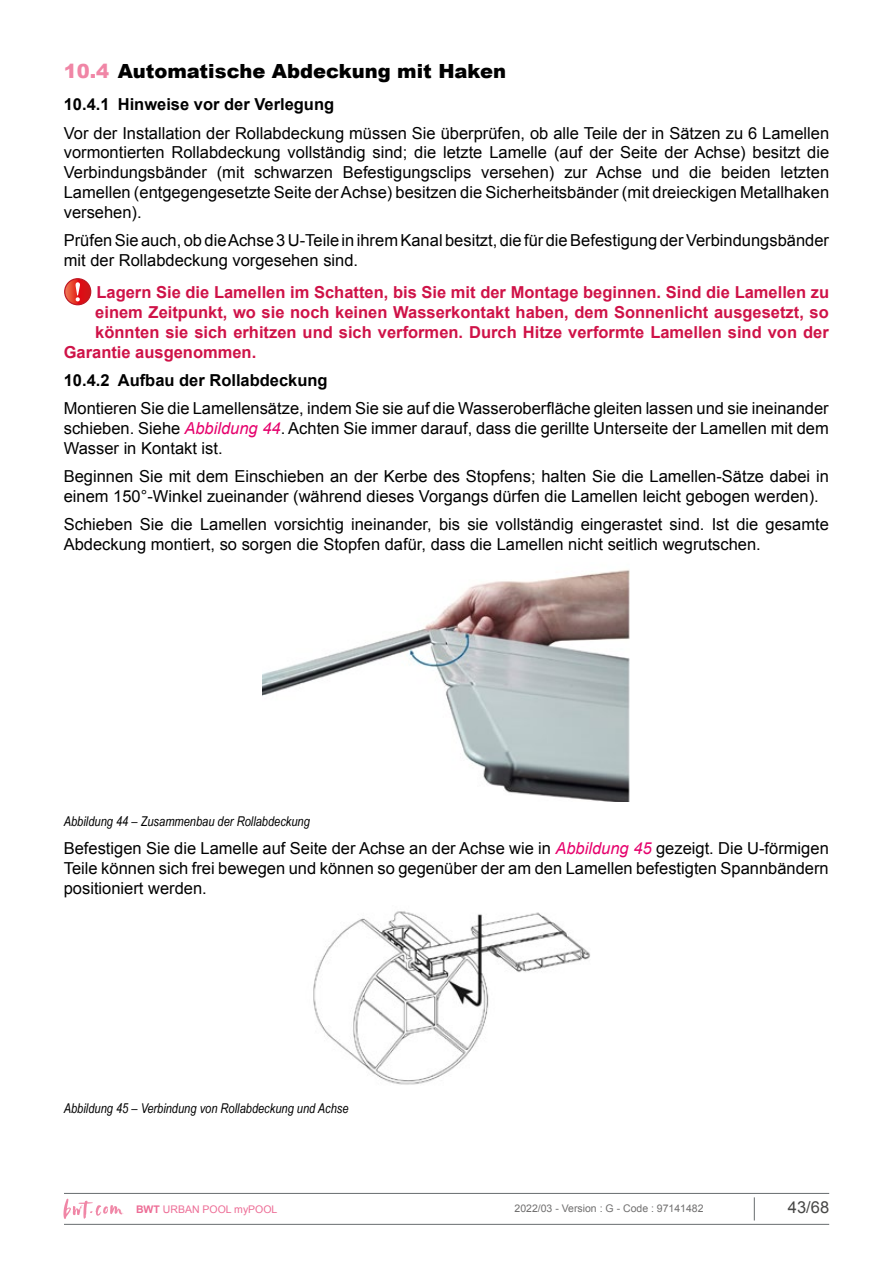
<style>
.page{position:relative;width:893px;height:1263px;background:#fff}
.page>*{position:absolute;margin:0;border:0;box-sizing:border-box;transform-origin:0 0}
.t1{font:900 19.5px "Arial";color:#000}
.t2{font:16.5px/19.8px "Arial";color:#000;text-align:justify}
.t3{font:700 16.5px "Arial";color:#cf1348}
.t4{font:700 16.5px "Arial";color:#000}
.t5{font:16.5px "Arial";color:#474746}
.t6{font:italic 13.5px "Arial Narrow";color:#000}
.t7{font:10.5px "Arial";color:#706f6f}
.t8{font:10.5px "Arial";color:#ed6d96}
.s1{color:#f086a6}
.s2{font-style:italic;color:#e6006c}
.s3{font-weight:700}
</style>
<div class="page">
<hr style="left:64px;top:1224px;width:765px;height:1px;background:#676c6e">
<svg style="left:754px;top:1197px;width:1px;height:23px"></svg>
<svg style="left:63px;top:1199px;width:60px;height:20px"></svg>
<hr style="left:64px;top:1193px;width:765px;height:1px;background:#676c6e">
<svg style="left:65px;top:279px;width:26px;height:26px"></svg>
<div style="left:64px;top:278px;width:27px;height:27px;border:1px solid #be1622;border-radius:50%"></div>
<svg style="left:76px;top:282px;width:4px;height:19px"></svg>
<img style="left:263px;top:570px;width:367px;height:231px">
<img style="left:313px;top:911px;width:277px;height:174px">
<p class="t1" style="left:64px;top:57px;width:444px"><span class="s1">10.4</span> Automatische Abdeckung mit Haken</p>
<p class="t4" style="left:64px;top:93px;width:272px">10.4.1 Hinweise vor der Verlegung</p>
<p class="t2" style="left:64px;top:123px;width:767px">Vor der Installation der Rollabdeckung müssen Sie überprüfen, ob alle Teile der in Sätzen zu 6 Lamellen vormontierten Rollabdeckung vollständig sind; die letzte Lamelle (auf der Seite der Achse) besitzt die Verbindungsbänder (mit schwarzen Befestigungsclips versehen) zur Achse und die beiden letzten Lamellen (entgegengesetzte Seite der Achse) besitzen die Sicherheitsbänder (mit dreieckigen Metallhaken versehen).</p>
<p class="t2" style="left:64px;top:231px;width:767px">Prüfen Sie auch, ob die Achse 3 U-Teile in ihrem Kanal besitzt, die für die Befestigung der Verbindungsbänder mit der Rollabdeckung vorgesehen sind.</p>
<p class="t3" style="left:96px;top:282px;width:734px">Lagern Sie die Lamellen im Schatten, bis Sie mit der Montage beginnen. Sind die Lamellen zu</p>
<p class="t3" style="left:95px;top:301px;width:735px">einem Zeitpunkt, wo sie noch keinen Wasserkontakt haben, dem Sonnenlicht ausgesetzt, so</p>
<p class="t3" style="left:95px;top:321px;width:735px">könnten sie sich erhitzen und sich verformen. Durch Hitze verformte Lamellen sind von der</p>
<p class="t3" style="left:64px;top:341px;width:194px">Garantie ausgenommen.</p>
<p class="t4" style="left:64px;top:369px;width:265px">10.4.2 Aufbau der Rollabdeckung</p>
<p class="t2" style="left:64px;top:399px;width:767px">Montieren Sie die Lamellensätze, indem Sie sie auf die Wasseroberfläche gleiten lassen und sie ineinander schieben. Siehe <span class="s2">Abbildung 44</span>. Achten Sie immer darauf, dass die gerillte Unterseite der Lamellen mit dem Wasser in Kontakt ist.</p>
<p class="t2" style="left:64px;top:467px;width:767px">Beginnen Sie mit dem Einschieben an der Kerbe des Stopfens; halten Sie die Lamellen-Sätze dabei in einem 150°-Winkel zueinander (während dieses Vorgangs dürfen die Lamellen leicht gebogen werden).</p>
<p class="t2" style="left:64px;top:515px;width:766px">Schieben Sie die Lamellen vorsichtig ineinander, bis sie vollständig eingerastet sind. Ist die gesamte<br>Abdeckung montiert, so sorgen die Stopfen dafür, dass die Lamellen nicht seitlich wegrutschen.</p>
<p class="t6" style="left:64px;top:812px;width:248px">Abbildung 44 – Zusammenbau der Rollabdeckung</p>
<p class="t2" style="left:64px;top:839px;width:766px">Befestigen Sie die Lamelle auf Seite der Achse an der Achse wie in <span class="s2">Abbildung 45</span> gezeigt. Die U-förmigen Teile können sich frei bewegen und können so gegenüber der am den Lamellen befestigten Spannbändern positioniert werden.</p>
<p class="t6" style="left:64px;top:1099px;width:286px">Abbildung 45 – Verbindung von Rollabdeckung und Achse</p>
<p class="t8" style="left:136px;top:1202px;width:143px"><span class="s3">BWT</span> URBAN POOL myPOOL</p>
<p class="t7" style="left:514px;top:1201px;width:191px">2022/03 - Version : G - Code : 97141482</p>
<p class="t5" style="left:788px;top:1197px;width:43px">43/68</p>
</div>
